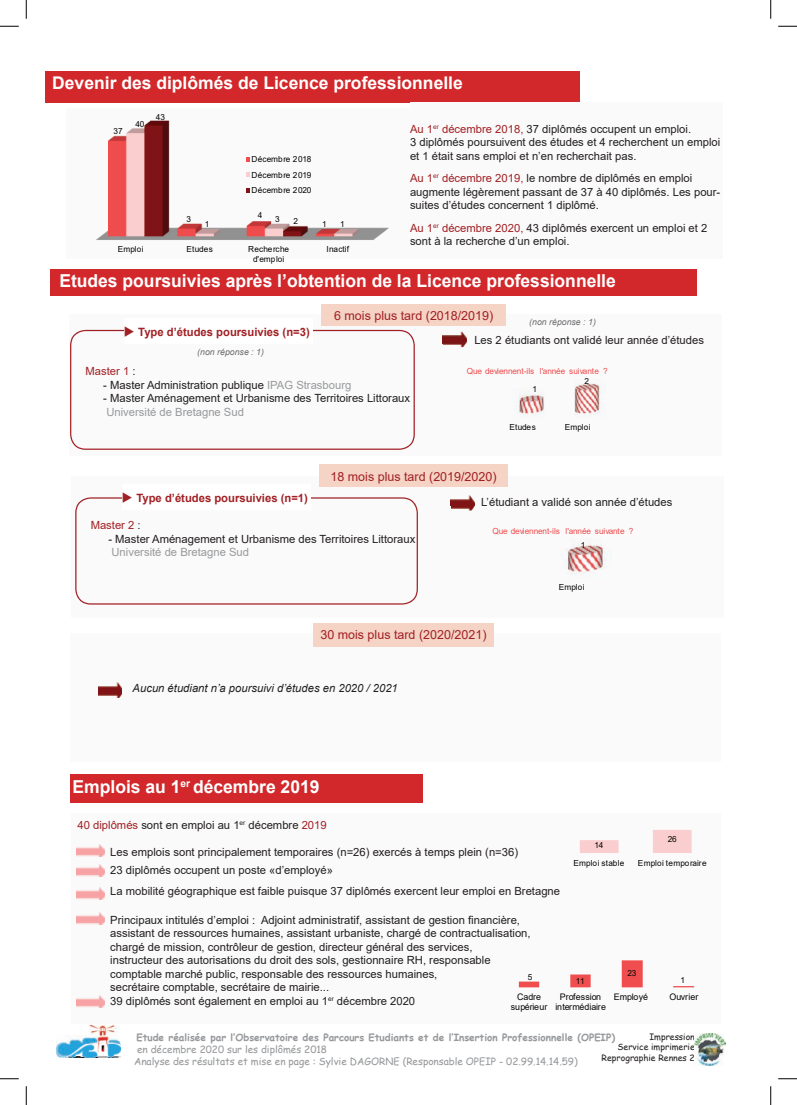
<style>
.page{position:relative;width:797px;height:1105px;background:#fff}
.page>*{position:absolute;margin:0;border:0;box-sizing:border-box;transform-origin:0 0}
.t1{font:700 17.88px "Arial";color:#fff}
.t2{font:700 17.5px "Arial";color:#fff}
.t3{font:12.5px "Arial";color:#a12024}
.t4{font:700 11.5px "Arial";color:#a12024}
.t5{font:11.25px/13.5px "Arial";color:#231f20}
.t6{font:11.25px "Arial";color:#97999c}
.t7{font:italic 11.25px "Arial";color:#231f20}
.t8{font:11.25px "Arial";color:#a12024}
.t9{font:10px/12px "Comic Sans MS";color:#97999c}
.t10{font:700 10px "Comic Sans MS";color:#97999c}
.t11{font:9px/10.1px "Arial";color:#040503;text-align:center}
.t12{font:8.75px/10.5px "Comic Sans MS";color:#231f20;text-align:right}
.t13{font:italic 8.75px "Arial";color:#6c6d70}
.t14{font:8.38px/15.5px "Arial";letter-spacing:.015em;color:#040503;text-align:center}
.t15{font:8.38px "Arial";letter-spacing:-.02em;color:#ef4d4e}
.s1{color:#a12024}
.s2{color:#231f20}
.s3{color:#97999c}
</style>
<div class="page">
<img style="left:56px;top:1025px;width:64px;height:32px">
<img style="left:68px;top:1041px;width:52px;height:1px">
<img style="left:68px;top:1045px;width:52px;height:13px">
<img style="left:695px;top:1033px;width:30px;height:32px">
<div style="left:45px;top:71px;width:534px;height:32px;background:#d2282b"></div>
<div style="left:66px;top:109px;width:352px;height:150px;background:#fafafa"></div>
<div style="left:410px;top:103px;width:312px;height:156px;background:#fafafa"></div>
<div style="left:50px;top:269px;width:646px;height:26px;background:#d2282b"></div>
<div style="left:69px;top:314px;width:652px;height:141px;background:#fafafa"></div>
<div style="left:321px;top:304px;width:185px;height:22px;background:#f5d3c5"></div>
<svg style="left:70px;top:330px;width:345px;height:120px"></svg>
<div style="left:124px;top:318px;width:188px;height:26px;background:#fff"></div>
<div style="left:71px;top:476px;width:652px;height:141px;background:#fafafa"></div>
<svg style="left:75px;top:497px;width:343px;height:108px"></svg>
<img style="left:443px;top:332px;width:23px;height:15px">
<img style="left:443px;top:336px;width:23px;height:8px">
<div style="left:70px;top:633px;width:650px;height:129px;background:#fafafa"></div>
<div style="left:319px;top:465px;width:189px;height:22px;background:#f5d3c5"></div>
<div style="left:71px;top:775px;width:352px;height:28px;background:#d2282b"></div>
<div style="left:71px;top:813px;width:649px;height:210px;background:#fafafa"></div>
<img style="left:451px;top:495px;width:23px;height:16px">
<img style="left:451px;top:497px;width:23px;height:9px">
<img style="left:76px;top:912px;width:28px;height:12px">
<img style="left:76px;top:887px;width:28px;height:12px">
<img style="left:76px;top:865px;width:28px;height:12px">
<img style="left:76px;top:845px;width:28px;height:12px">
<img style="left:76px;top:995px;width:28px;height:12px">
<div style="left:313px;top:623px;width:180px;height:23px;background:#f5d3c5"></div>
<div style="left:122px;top:485px;width:188px;height:25px;background:#fff"></div>
<img style="left:519px;top:383px;width:85px;height:34px">
<img style="left:566px;top:544px;width:39px;height:31px">
<img style="left:98px;top:682px;width:24px;height:16px">
<svg style="left:580px;top:830px;width:111px;height:23px"></svg>
<svg style="left:519px;top:960px;width:175px;height:27px"></svg>
<img style="left:96px;top:120px;width:293px;height:120px">
<svg style="left:246px;top:157px;width:4px;height:5px"></svg>
<svg style="left:246px;top:173px;width:4px;height:4px"></svg>
<svg style="left:246px;top:188px;width:4px;height:5px"></svg>
<svg style="left:0;top:25px;width:19px;height:2px"></svg>
<svg style="left:778px;top:25px;width:19px;height:2px"></svg>
<svg style="left:0;top:1078px;width:19px;height:1px"></svg>
<svg style="left:778px;top:1078px;width:19px;height:1px"></svg>
<svg style="left:25px;top:0;width:2px;height:19px"></svg>
<svg style="left:25px;top:1086px;width:2px;height:19px"></svg>
<svg style="left:770px;top:0;width:1px;height:19px"></svg>
<svg style="left:770px;top:1086px;width:1px;height:19px"></svg>
<h2 class="t2" style="left:52px;top:71px;width:412px">Devenir des diplômés de Licence professionnelle</h2>
<p class="t5" style="left:410px;top:122px;width:312px"><span class="s1">Au 1</span><sup>er</sup> <span class="s1">décembre 2018,</span> 37 diplômés occupent un emploi.<br>3 diplômés poursuivent des études et 4 recherchent un emploi et 1 était sans emploi et n’en recherchait pas.</p>
<p class="t5" style="left:410px;top:171px;width:312px"><span class="s1">Au 1</span><sup>er</sup> <span class="s1">décembre 2019,</span> le nombre de diplômés en emploi augmente légèrement passant de 37 à 40 diplômés. Les pour&shy;suites d’études concernent 1 diplômé.</p>
<p class="t5" style="left:410px;top:221px;width:299px"><span class="s1">Au 1</span><sup>er</sup> <span class="s1">décembre 2020,</span> 43 diplômés exercent un emploi et 2 sont à la recherche d’un emploi.</p>
<p class="t14" style="left:156px;top:109px;width:11px">43</p>
<p class="t14" style="left:135px;top:117px;width:11px">40</p>
<p class="t14" style="left:114px;top:123px;width:11px">37</p>
<p class="t14" style="left:252px;top:151px;width:61px;text-align:justify">Décembre 2018<br>Décembre 2019<br>Décembre 2020</p>
<p class="t14" style="left:258px;top:207px;width:6px">4</p>
<p class="t14" style="left:275px;top:211px;width:6px">3</p>
<p class="t14" style="left:186px;top:211px;width:6px">3</p>
<p class="t14" style="left:293px;top:213px;width:6px">2</p>
<p class="t14" style="left:205px;top:216px;width:6px">1</p>
<p class="t14" style="left:322px;top:216px;width:6px">1</p>
<p class="t14" style="left:340px;top:216px;width:6px">1</p>
<p class="t14" style="left:118px;top:241px;width:27px">Emploi</p>
<p class="t14" style="left:186px;top:241px;width:28px">Etudes</p>
<p class="t14" style="left:248px;top:244px;width:42px;line-height:9.9px">Recherche d'emploi</p>
<p class="t14" style="left:326px;top:241px;width:24px">Inactif</p>
<h1 class="t1" style="left:59px;top:268px;width:558px">Etudes poursuivies après l’obtention de la Licence professionnelle</h1>
<p class="t3" style="left:334px;top:307px;width:161px">6 mois plus tard (2018/2019)</p>
<p class="t13" style="left:529px;top:317px;width:68px">(non réponse : 1)</p>
<p class="t4" style="left:124px;top:324px;width:187px">◆ Type d’études poursuivies (n=3)</p>
<p class="t5" style="left:474px;top:333px;width:231px">Les 2 étudiants ont validé leur année d’études</p>
<p class="t13" style="left:197px;top:346px;width:68px">(non réponse : 1)</p>
<p class="t8" style="left:85px;top:364px;width:52px">Master 1 <span class="s2">:</span></p>
<p class="t5" style="left:103px;top:378px;width:250px">- Master Administration publique <span class="s3">IPAG Strasbourg</span></p>
<p class="t5" style="left:103px;top:392px;width:308px">- Master Aménagement et Urbanisme des Territoires Littoraux</p>
<p class="t6" style="left:106px;top:404px;width:139px">Université de Bretagne Sud</p>
<p class="t15" style="left:467px;top:365px;width:143px">Que deviennent-ils l'année suivante ?</p>
<p class="t14" style="left:532px;top:381px;width:6px">1</p>
<p class="t14" style="left:584px;top:373px;width:6px">2</p>
<p class="t14" style="left:509px;top:419px;width:28px">Etudes</p>
<p class="t14" style="left:564px;top:419px;width:27px">Emploi</p>
<p class="t4" style="left:122px;top:490px;width:187px">◆ Type d’études poursuivies (n=1)</p>
<p class="t3" style="left:330px;top:468px;width:168px">18 mois plus tard (2019/2020)</p>
<p class="t5" style="left:481px;top:495px;width:193px">L’étudiant a validé son année d’études</p>
<p class="t8" style="left:91px;top:518px;width:52px">Master 2 <span class="s2">:</span></p>
<p class="t5" style="left:108px;top:532px;width:308px">- Master Aménagement et Urbanisme des Territoires Littoraux</p>
<p class="t6" style="left:111px;top:545px;width:139px">Université de Bretagne Sud</p>
<p class="t15" style="left:492px;top:525px;width:143px">Que deviennent-ils l'année suivante ?</p>
<p class="t14" style="left:581px;top:537px;width:6px">1</p>
<p class="t14" style="left:558px;top:579px;width:27px">Emploi</p>
<p class="t3" style="left:320px;top:626px;width:168px">30 mois plus tard (2020/2021)</p>
<p class="t7" style="left:133px;top:681px;width:267px">Aucun étudiant n’a poursuivi d’études en 2020 / 2021</p>
<h1 class="t1" style="left:73px;top:774px;width:248px">Emplois au 1<sup>er</sup> décembre 2019</h1>
<p class="t5" style="left:78px;top:818px;width:251px"><span class="s1">40 diplômés</span> sont en emploi au 1<sup>er</sup> décembre <span class="s1">2019</span></p>
<p class="t5" style="left:110px;top:843px;width:409px;line-height:18px">Les emplois sont principalement temporaires (n=26) exercés à temps plein (n=36)<br>23 diplômés occupent un poste «d’employé»</p>
<p class="t5" style="left:110px;top:884px;width:451px">La mobilité géographique est faible puisque 37 diplômés exercent leur emploi en Bretagne</p>
<p class="t5" style="left:110px;top:913px;width:422px">Principaux intitulés d’emploi : Adjoint administratif, assistant de gestion financière, assistant de ressources humaines, assistant urbaniste, chargé de contractualisation, chargé de mission, contrôleur de gestion, directeur général des services,<br>instructeur des autorisations du droit des sols, gestionnaire RH, responsable comptable marché public, responsable des ressources humaines,<br>secrétaire comptable, secrétaire de mairie...<br>39 diplômés sont également en emploi au 1<sup>er</sup> décembre 2020</p>
<p class="t14" style="left:668px;top:831px;width:11px">26</p>
<p class="t14" style="left:594px;top:837px;width:11px">14</p>
<p class="t14" style="left:573px;top:855px;width:52px">Emploi stable</p>
<p class="t14" style="left:638px;top:855px;width:70px">Emploi temporaire</p>
<p class="t14" style="left:627px;top:965px;width:11px">23</p>
<p class="t14" style="left:528px;top:970px;width:6px">5</p>
<p class="t14" style="left:680px;top:972px;width:6px">1</p>
<p class="t14" style="left:576px;top:973px;width:11px">11</p>
<p class="t11" style="left:511px;top:992px;width:38px">Cadre supérieur</p>
<p class="t11" style="left:555px;top:992px;width:52px">Profession intermédiaire</p>
<p class="t11" style="left:614px;top:992px;width:36px">Employé</p>
<p class="t11" style="left:669px;top:992px;width:30px">Ouvrier</p>
<p class="t10" style="left:137px;top:1030px;width:480px">Etude réalisée par l‛Observatoire des Parcours Etudiants et de l‛Insertion Professionnelle (OPEIP)</p>
<p class="t9" style="left:134px;top:1043px;width:445px">en décembre 2020 sur les diplômés 2018<br>Analyse des résultats et mise en page : Sylvie DAGORNE (Responsable OPEIP - 02.99.14.14.59)</p>
<p class="t12" style="left:601px;top:1031px;width:95px">Impression<br>Service imprimerie<br>Reprographie Rennes 2</p>
</div>
